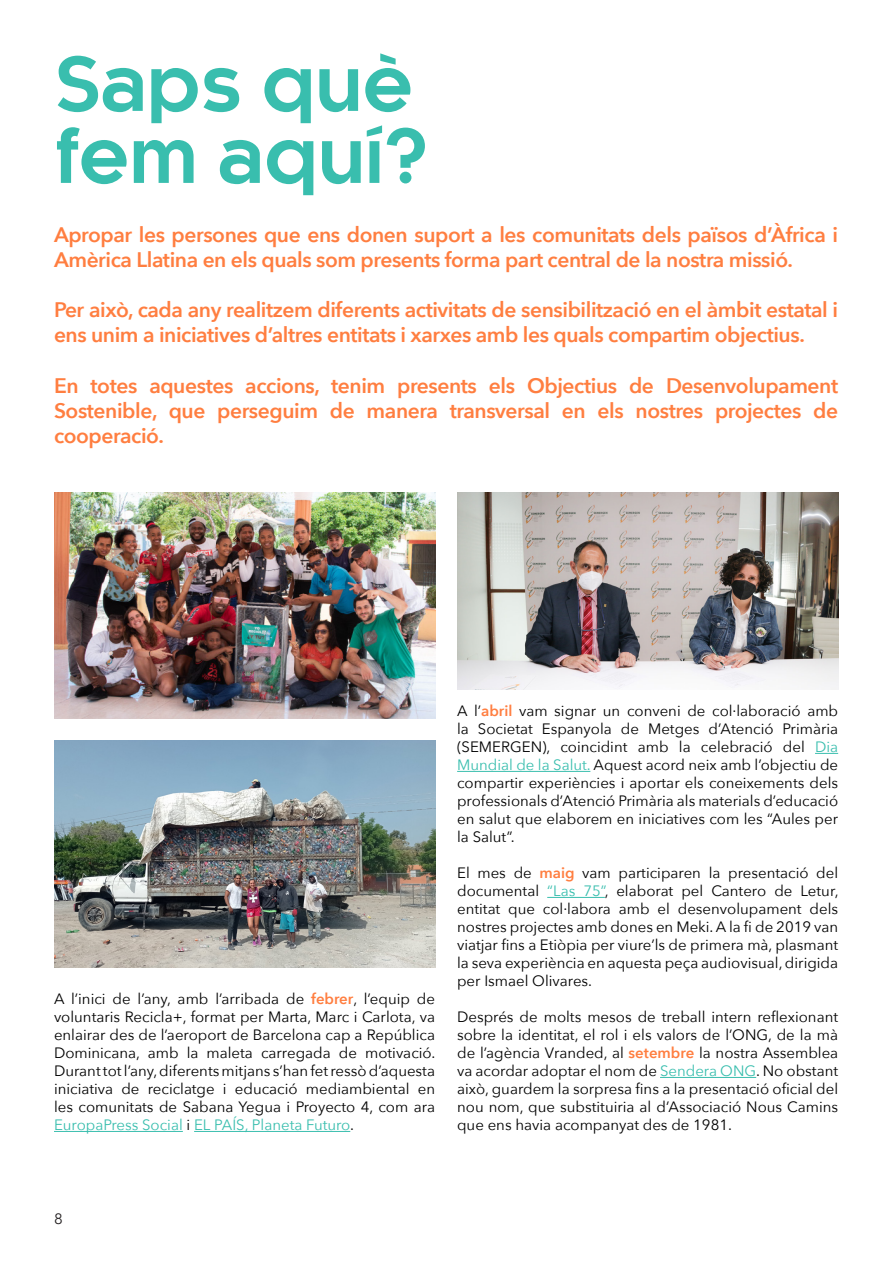
<style>
.page{position:relative;width:893px;height:1263px;background:#fff}
.page>*{position:absolute;margin:0;border:0;box-sizing:border-box;transform-origin:0 0}
.t1{font:700 72px "Kaleko 205";color:#39beae}
.t2{font:600 21px/25.2px "Avenir Next";letter-spacing:-.02em;color:#ff7e40}
.t3{font:15px/18px "Avenir Next";color:#000;text-align:justify}
.t4{font:15px "Avenir Next";color:#231f20}
.s1{font-weight:600;color:#ff7e40}
.s2{color:#39beae}
</style>
<div class="page">
<hr style="left:54px;top:1131px;width:129px;height:1px;background:#39beae">
<hr style="left:194px;top:1131px;width:156px;height:1px;background:#39beae">
<svg style="left:815px;top:753px;width:23px;height:1px"></svg>
<hr style="left:457px;top:771px;width:133px;height:1px;background:#39beae">
<hr style="left:547px;top:897px;width:58px;height:1px;background:#39beae">
<hr style="left:660px;top:1077px;width:96px;height:1px;background:#39beae">
<img style="left:457px;top:493px;width:381px;height:196px">
<img style="left:54px;top:493px;width:381px;height:226px">
<img style="left:54px;top:741px;width:381px;height:226px">
<p class="t1" style="left:55px;top:43px;width:360px">Saps què</p>
<p class="t1" style="left:55px;top:115px;width:374px">fem aquí?</p>
<p class="t2" style="left:54px;top:221px;width:786px">Apropar les persones que ens donen suport a les comunitats dels països d’Àfrica i<br>Amèrica Llatina en els quals som presents forma part central de la nostra missió.</p>
<p class="t2" style="left:54px;top:297px;width:786px">Per això, cada any realitzem diferents activitats de sensibilització en el àmbit estatal i ens unim a iniciatives d’altres entitats i xarxes amb les quals compartim objectius.</p>
<p class="t2" style="left:54px;top:372px;width:786px;text-align:justify">En totes aquestes accions, tenim presents els Objectius de Desenvolupament Sostenible, que perseguim de manera transversal en els nostres projectes de cooperació.</p>
<p class="t3" style="left:54px;top:989px;width:383px">A l’inici de l’any, amb l’arribada de <span class="s1">febrer</span>, l’equip de voluntaris Recicla+, format per Marta, Marc i Carlota, va enlairar des de l’aeroport de Barcelona cap a República Dominicana, amb la maleta carregada de motivació.<br>Durant tot l’any, diferents mitjans s’han fet ressò d’aquesta iniciativa de reciclatge i educació mediambiental en les comunitats de Sabana Yegua i Proyecto 4, com ara <span class="s2">EuropaPress Social</span> i <span class="s2">EL PAÍS, Planeta Futuro</span>.</p>
<p class="t3" style="left:457px;top:701px;width:383px">A l’<span class="s1">abril</span> vam signar un conveni de col·laboració amb la Societat Espanyola de Metges d’Atenció Primària (SEMERGEN), coincidint amb la celebració del <span class="s2">Dia Mundial de la Salut.</span> Aquest acord neix amb l’objectiu de compartir experiències i aportar els coneixements dels professionals d’Atenció Primària als materials d’educació en salut que elaborem en iniciatives com les “Aules per la Salut”.</p>
<p class="t3" style="left:457px;top:863px;width:383px">El mes de <span class="s1">maig</span> vam participaren la presentació del documental <span class="s2">“Las 75”</span>, elaborat pel Cantero de Letur, entitat que col·labora amb el desenvolupament dels nostres projectes amb dones en Meki. A la fi de 2019 van viatjar fins a Etiòpia per viure’ls de primera mà, plasmant la seva experiència en aquesta peça audiovisual, dirigida per Ismael Olivares.</p>
<p class="t3" style="left:457px;top:1007px;width:383px">Després de molts mesos de treball intern reflexionant sobre la identitat, el rol i els valors de l’ONG, de la mà de l’agència Vranded, al <span class="s1">setembre</span> la nostra Assemblea va acordar adoptar el nom de <span class="s2">Sendera ONG</span>. No obstant això, guardem la sorpresa fins a la presentació oficial del nou nom, que substituiria al d’Associació Nous Camins que ens havia acompanyat des de 1981.</p>
<p class="t4" style="left:54px;top:1206px;width:10px">8</p>
</div>
